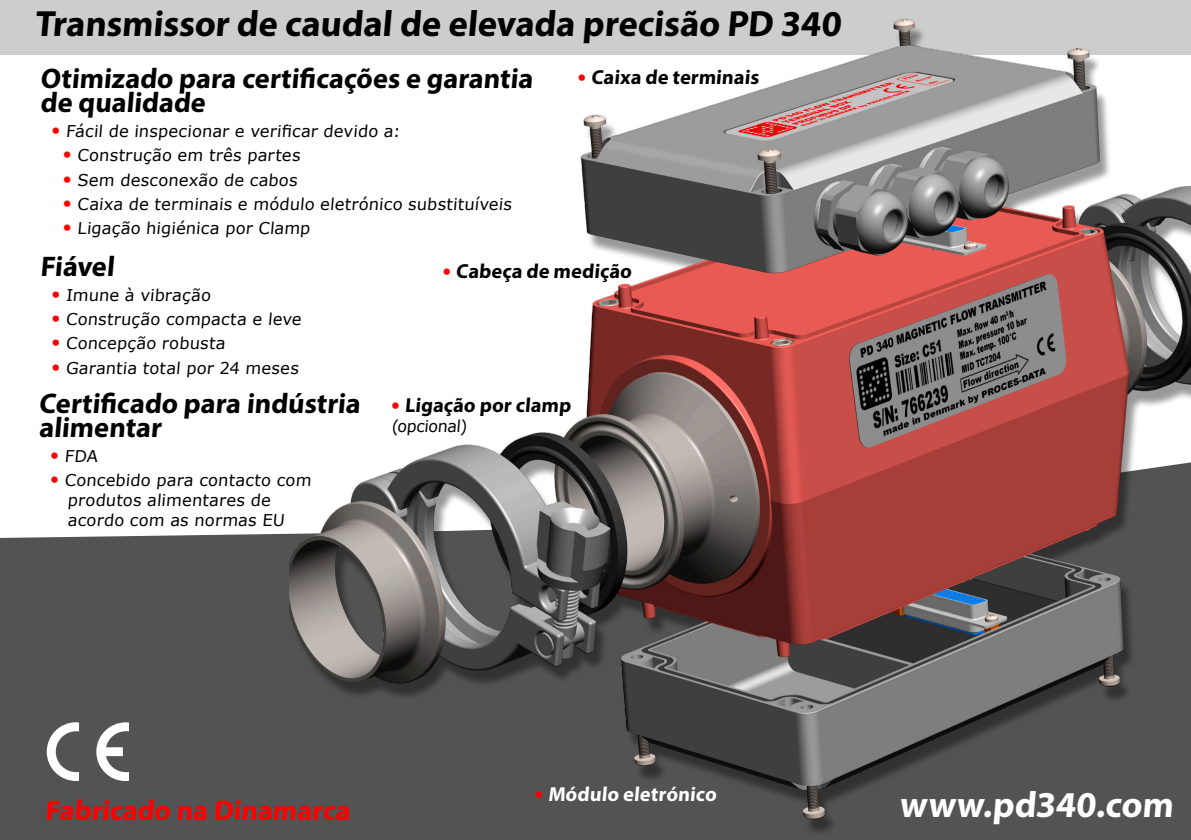
<style>
.page{position:relative;width:1191px;height:840px;background:#fff}
.page>*{position:absolute;margin:0;border:0;box-sizing:border-box;transform-origin:0 0}
.t1{font:700 36.6px "Myriad Pro";color:#000}
.t2{font:700 36.6px "Myriad Pro";color:#fff}
.t3{font:700 28.4px/24.4px "Myriad Pro";color:#000}
.t4{font:700 28.4px "Myriad Pro";color:#f00}
.t5{font:700 20.2px "Myriad Pro";color:#000}
.t6{font:700 20.2px "Myriad Pro";color:#fff}
.t7{font:16.2px/20.2px "Verdana";color:#000}
.s1{font-family:"Myriad Pro";font-weight:700;font-size:24.4px;color:#f00}
.s2{font-size:24.4px;color:#f00}
</style>
<div class="page">
<div style="left:0;top:0;width:1191px;height:55px;background:#cdcdcd"></div>
<div style="left:0;top:533px;width:289px;height:306px;background:#535353"></div>
<img style="left:289px;top:18px;width:902px;height:821px">
<img style="left:0;top:0;width:1px;height:591px">
<svg style="left:96px;top:722px;width:33px;height:58px"></svg>
<svg style="left:47px;top:721px;width:32px;height:59px"></svg>
<h1 class="t1" style="left:34px;top:0;width:812px">Transmissor de caudal de elevada precisão PD 340</h1>
<h2 class="t3" style="left:40px;top:65px;width:497px">Otimizado para certificações e garantia de qualidade</h2>
<p class="t7" style="left:52px;top:120px;width:352px"><span class="s1">•</span> Fácil de inspecionar e verificar devido a:</p>
<p class="t7" style="left:63px;top:145px;width:240px"><span class="s1">•</span> Construção em três partes</p>
<p class="t7" style="left:63px;top:169px;width:237px"><span class="s1">•</span> Sem desconexão de cabos</p>
<p class="t7" style="left:63px;top:193px;width:452px"><span class="s1">•</span> Caixa de terminais e módulo eletrónico substituíveis</p>
<p class="t7" style="left:63px;top:218px;width:250px"><span class="s1">•</span> Ligação higiénica por Clamp</p>
<h2 class="t3" style="left:40px;top:253px;width:79px">Fiável</h2>
<p class="t7" style="left:52px;top:284px;width:162px"><span class="s1">•</span> Imune à vibração</p>
<p class="t7" style="left:52px;top:308px;width:253px"><span class="s1">•</span> Construção compacta e leve</p>
<p class="t7" style="left:52px;top:333px;width:177px"><span class="s1">•</span> Concepção robusta</p>
<p class="t7" style="left:52px;top:357px;width:250px"><span class="s1">•</span> Garantia total por 24 meses</p>
<h2 class="t3" style="left:39px;top:390px;width:326px">Certificado para indústria alimentar</h2>
<p class="t7" style="left:50px;top:445px;width:51px"><span class="s1">•</span> FDA</p>
<p class="t7" style="left:68px;top:469px;width:247px;text-indent:-17px"><span class="s1">•</span> Concebido para contacto com produtos alimentares de acordo com as normas EU</p>
<p class="t5" style="left:578px;top:64px;width:185px"><span class="s2">•</span> Caixa de terminais</p>
<p class="t5" style="left:443px;top:257px;width:192px"><span class="s2">•</span> Cabeça de medição</p>
<p class="t5" style="left:391px;top:392px;width:183px"><span class="s2">•</span> Ligação por clamp</p>
<p class="t7" style="left:391px;top:415px;width:79px">(opcional)</p>
<p class="t6" style="left:535px;top:780px;width:185px"><span class="s2">•</span> Módulo eletrónico</p>
<h2 class="t4" style="left:45px;top:791px;width:309px">Fabricado na Dinamarca</h2>
<h1 class="t2" style="left:899px;top:780px;width:279px">www.pd340.com</h1>
</div>
